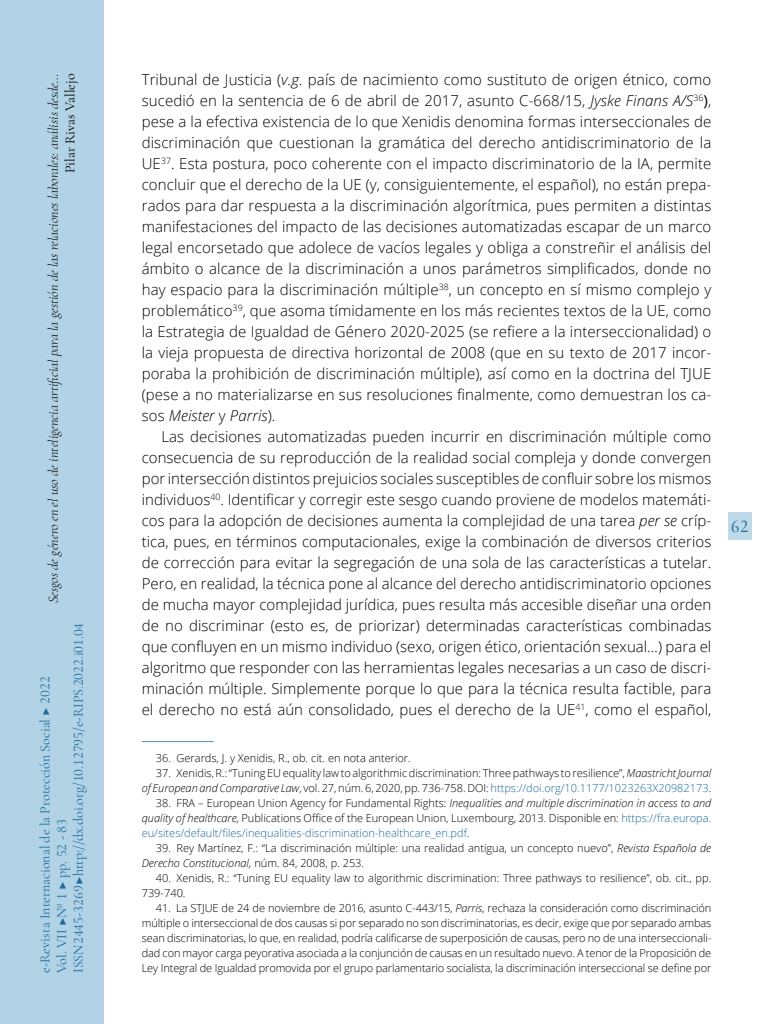
<style>
.page{position:relative;width:768px;height:1024px;background:#fff}
.page>*{position:absolute;margin:0;border:0;box-sizing:border-box;transform-origin:0 0}
.t1{font:500 18px "Cormorant Garamond";color:#1b6b9f}
._00_bsc{font:300 15px/21px "Open Sans";letter-spacing:.005em;color:#000;text-align:justify}
.t2{font:14px/16.8px "Cormorant Garamond";color:#1b6b9f}
.t3{font:italic 300 14px "Cormorant Garamond";color:#000}
.t4{font:14px "Cormorant Garamond";color:#000}
.zz_notas{font:300 11px/15px "Open Sans";color:#000;text-align:justify}
.s1{font-style:italic}
.s2{font-weight:400}
.s3{color:#1b6b9f}
</style>
<div class="page">
<hr style="left:142px;top:741px;width:72px;height:1px;background:#4b94b9">
<div style="left:0;top:0;width:103px;height:1024px;background:#b1d3e5"></div>
<div style="left:728px;top:512px;width:23px;height:28px;background:#bedae8"></div>
<p class="t3" style="left:45px;top:603px;width:531px;rotate:-90deg">Sesgos de género en el uso de inteligencia artificial para la gestión de las relaciones laborales: análisis desde…</p>
<p class="t4" style="left:62px;top:173px;width:101px;rotate:-90deg">Pilar Rivas Vallejo</p>
<p class="t2" style="left:36px;top:973px;width:352px;rotate:-90deg">e-Revista Internacional de la Protección Social ▶ 2022<br>Vol. VII ▶Nº 1 ▶ pp. 52 - 83<br>ISSN 2445-3269 ▶ http://dx.doi.org/10.12795/e-RIPS.2022.i01.04</p>
<p class="_00_bsc" style="left:142px;top:69px;width:571px">Tribunal de Justicia (<span class="s1">v.g.</span> país de nacimiento como sustituto de origen étnico, como sucedió en la sentencia de 6 de abril de 2017, asunto C-668/15, <span class="s1">Jyske Finans A/S</span><sup>36</sup><span class="s2">)</span>, pese a la efectiva existencia de lo que Xenidis denomina formas interseccionales de discriminación que cuestionan la gramática del derecho antidiscriminatorio de la UE<sup>37</sup>. Esta postura, poco coherente con el impacto discriminatorio de la IA, permite concluir que el derecho de la UE (y, consiguientemente, el español), no están prepa&shy;rados para dar respuesta a la discriminación algorítmica, pues permiten a distintas manifestaciones del impacto de las decisiones automatizadas escapar de un marco legal encorsetado que adolece de vacíos legales y obliga a constreñir el análisis del ámbito o alcance de la discriminación a unos parámetros simplificados, donde no hay espacio para la discriminación múltiple<sup>38</sup>, un concepto en sí mismo complejo y problemático<sup>39</sup>, que asoma tímidamente en los más recientes textos de la UE, como la Estrategia de Igualdad de Género 2020-2025 (se refiere a la interseccionalidad) o la vieja propuesta de directiva horizontal de 2008 (que en su texto de 2017 incor&shy;poraba la prohibición de discriminación múltiple), así como en la doctrina del TJUE (pese a no materializarse en sus resoluciones finalmente, como demuestran los ca&shy;sos <span class="s1">Meister</span> y <span class="s1">Parris</span>).</p>
<p class="_00_bsc" style="left:142px;top:426px;width:571px;text-indent:20px">Las decisiones automatizadas pueden incurrir en discriminación múltiple como consecuencia de su reproducción de la realidad social compleja y donde convergen por intersección distintos prejuicios sociales susceptibles de confluir sobre los mismos individuos<sup>40</sup>. Identificar y corregir este sesgo cuando proviene de modelos matemáti&shy;cos para la adopción de decisiones aumenta la complejidad de una tarea <span class="s1">per se</span> críp&shy;tica, pues, en términos computacionales, exige la combinación de diversos criterios de corrección para evitar la segregación de una sola de las características a tutelar.<br>Pero, en realidad, la técnica pone al alcance del derecho antidiscriminatorio opciones de mucha mayor complejidad jurídica, pues resulta más accesible diseñar una orden de no discriminar (esto es, de priorizar) determinadas características combinadas que confluyen en un mismo individuo (sexo, origen ético, orientación sexual…) para el algoritmo que responder con las herramientas legales necesarias a un caso de discri&shy;minación múltiple. Simplemente porque lo que para la técnica resulta factible, para el derecho no está aún consolidado, pues el derecho de la UE<sup>41</sup>, como el español,</p>
<p class="zz_notas" style="left:156px;top:750px;width:256px">36. Gerards, J. y Xenidis, R., ob. cit. en nota anterior.</p>
<p class="zz_notas" style="left:142px;top:765px;width:571px;text-align:right">37. Xenidis, R.: “Tuning EU equality law to algorithmic discrimination: Three pathways to resilience”, <span class="s1">Maastricht Journal<br>of European and Comparative Law</span>, vol. 27, núm. 6, 2020, pp. 736-758. DOI: <span class="s3">https://doi.org/10.1177/1023263X20982173</span>.</p>
<p class="zz_notas" style="left:142px;top:795px;width:571px;text-indent:14px">38. FRA – European Union Agency for Fundamental Rights: <span class="s1">Inequalities and multiple discrimination in access to and quality of healthcare</span>, Publications Office of the European Union, Luxembourg, 2013. Disponible en: <span class="s3">https://fra.europa. eu/sites/default/files/inequalities-discrimination-healthcare_en.pdf</span>.</p>
<p class="zz_notas" style="left:142px;top:840px;width:571px;text-indent:14px">39. Rey Martínez, F.: “La discriminación múltiple: una realidad antigua, un concepto nuevo”, <span class="s1">Revista Española de<br>Derecho Constitucional,</span> núm. 84, 2008, p. 253.</p>
<p class="zz_notas" style="left:142px;top:870px;width:571px;text-indent:14px">40. Xenidis, R.: “Tuning EU equality law to algorithmic discrimination: Three pathways to resilience”, ob. cit., pp.<br>739-740.</p>
<p class="zz_notas" style="left:142px;top:900px;width:571px;text-indent:14px">41. La STJUE de 24 de noviembre de 2016, asunto C-443/15, <span class="s1">Parris</span>, rechaza la consideración como discriminación múltiple o interseccional de dos causas si por separado no son discriminatorias, es decir, exige que por separado ambas sean discriminatorias, lo que, en realidad, podría calificarse de superposición de causas, pero no de una interseccionali&shy;dad con mayor carga peyorativa asociada a la conjunción de causas en un resultado nuevo. A tenor de la Proposición de</p>
<p class="zz_notas" style="left:142px;top:960px;width:571px">Ley Integral de Igualdad promovida por el grupo parlamentario socialista, la discriminación interseccional se define por</p>
<p class="t1" style="left:731px;top:515px;width:19px">62</p>
</div>
